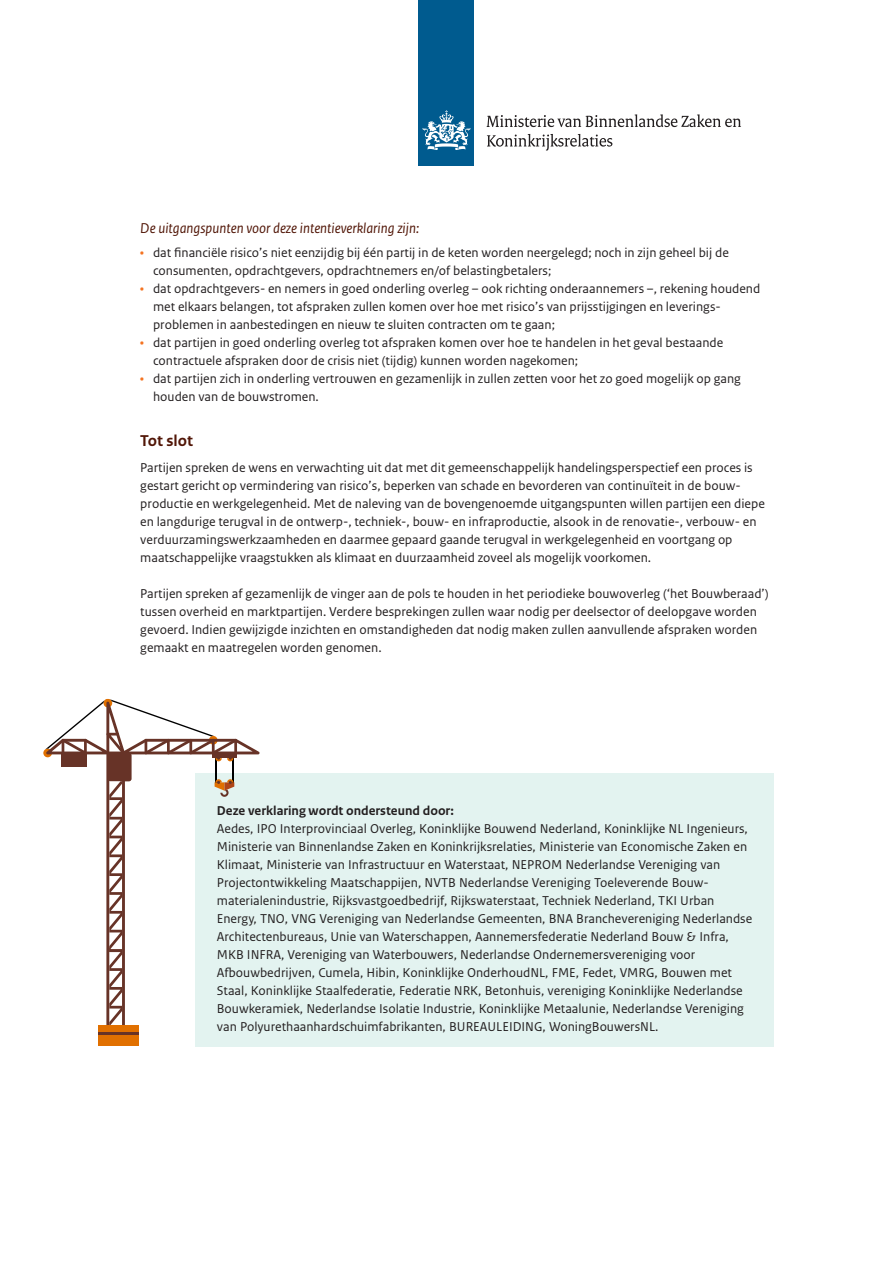
<style>
.page{position:relative;width:893px;height:1263px;background:#fff}
.page>*{position:absolute;margin:0;border:0;box-sizing:border-box;transform-origin:0 0}
.H4-RO_Alineakop_Sans{font:700 16.5px "Rijksoverheid Sans Text";color:#511607}
.P_10_RO_Broodtekst_S{font:italic 15px "Rijksoverheid Sans Text";color:#511607}
.Kader_tekst_opsommin{font:13.5px/18px "Rijksoverheid Sans Text";color:#231f20}
.P_10_RO_Broodtekst_S-2{font:13.5px/18px "Rijksoverheid Sans Text";color:#231f20}
.Kader_tekst_opsommin-2{font:700 13.5px "Rijksoverheid Sans Text";color:#231f20}
.s1{font-weight:700;color:#f47321}
</style>
<div class="page">
<div style="left:419px;top:0;width:55px;height:166px;background:#005b8f"></div>
<svg style="left:423px;top:110px;width:47px;height:40px"></svg>
<svg style="left:486px;top:114px;width:255px;height:13px"></svg>
<svg style="left:487px;top:134px;width:125px;height:17px"></svg>
<div style="left:196px;top:773px;width:578px;height:39px;background:#e3f3f0"></div>
<div style="left:196px;top:809px;width:578px;height:237px;background:#e3f3f0"></div>
<div style="left:181px;top:1033px;width:86px;height:14px;background:#e3f3f0"></div>
<svg style="left:45px;top:699px;width:215px;height:348px"></svg>
<p class="P_10_RO_Broodtekst_S" style="left:140px;top:220px;width:280px">De uitgangspunten voor deze intentieverklaring zijn:</p>
<p class="Kader_tekst_opsommin" style="left:153px;top:244px;width:577px;text-indent:-13px"><span class="s1">•</span> dat financiële risico’s niet eenzijdig bij één partij in de keten worden neergelegd; noch in zijn geheel bij de consumenten, opdrachtgevers, opdrachtnemers en/of belastingbetalers;</p>
<p class="Kader_tekst_opsommin" style="left:153px;top:280px;width:609px;text-indent:-13px"><span class="s1">•</span> dat opdrachtgevers- en nemers in goed onderling overleg – ook richting onderaannemers –, rekening houdend met elkaars belangen, tot afspraken zullen komen over hoe met risico’s van prijsstijgingen en leverings&shy;problemen in aanbestedingen en nieuw te sluiten contracten om te gaan;</p>
<p class="Kader_tekst_opsommin" style="left:153px;top:334px;width:572px;text-indent:-13px"><span class="s1">•</span> dat partijen in goed onderling overleg tot afspraken komen over hoe te handelen in het geval bestaande contractuele afspraken door de crisis niet (tijdig) kunnen worden nagekomen;</p>
<p class="Kader_tekst_opsommin" style="left:153px;top:370px;width:589px;text-indent:-13px"><span class="s1">•</span> dat partijen zich in onderling vertrouwen en gezamenlijk in zullen zetten voor het zo goed mogelijk op gang houden van de bouwstromen.</p>
<h3 class="H4-RO_Alineakop_Sans" style="left:140px;top:431px;width:54px">Tot slot</h3>
<p class="P_10_RO_Broodtekst_S-2" style="left:140px;top:459px;width:626px">Partijen spreken de wens en verwachting uit dat met dit gemeenschappelijk handelingsperspectief een proces is gestart gericht op vermindering van risico’s, beperken van schade en bevorderen van continuïteit in de bouw&shy;productie en werkgelegenheid. Met de naleving van de bovengenoemde uitgangspunten willen partijen een diepe en langdurige terugval in de ontwerp-, techniek-, bouw- en infraproductie, alsook in de renovatie-, verbouw- en verduurzamingswerkzaamheden en daarmee gepaard gaande terugval in werkgelegenheid en voortgang op maatschappelijke vraagstukken als klimaat en duurzaamheid zoveel als mogelijk voorkomen.</p>
<p class="P_10_RO_Broodtekst_S-2" style="left:140px;top:585px;width:630px">Partijen spreken af gezamenlijk de vinger aan de pols te houden in het periodieke bouwoverleg (‘het Bouwberaad’) tussen overheid en marktpartijen. Verdere besprekingen zullen waar nodig per deelsector of deelopgave worden gevoerd. Indien gewijzigde inzichten en omstandigheden dat nodig maken zullen aanvullende afspraken worden gemaakt en maatregelen worden genomen.</p>
<p class="Kader_tekst_opsommin-2" style="left:217px;top:803px;width:238px">Deze verklaring wordt ondersteund door:</p>
<p class="Kader_tekst_opsommin" style="left:217px;top:820px;width:537px">Aedes, IPO Interprovinciaal Overleg, Koninklijke Bouwend Nederland, Koninklijke NL Ingenieurs, Ministerie van Binnenlandse Zaken en Koninkrijksrelaties, Ministerie van Economische Zaken en Klimaat, Ministerie van Infrastructuur en Waterstaat, NEPROM Nederlandse Vereniging van Projectontwikkeling Maatschappijen, NVTB Nederlandse Vereniging Toeleverende Bouw&shy;materialenindustrie, Rijksvastgoedbedrijf, Rijkswaterstaat, Techniek Nederland, TKI Urban Energy, TNO, VNG Vereniging van Nederlandse Gemeenten, BNA Branchevereniging Nederlandse Architectenbureaus, Unie van Waterschappen, Aannemersfederatie Nederland Bouw &amp; Infra, MKB INFRA, Vereniging van Waterbouwers, Nederlandse Ondernemersvereniging voor Afbouwbedrijven, Cumela, Hibin, Koninklijke OnderhoudNL, FME, Fedet, VMRG, Bouwen met Staal, Koninklijke Staalfederatie, Federatie NRK, Betonhuis, vereniging Koninklijke Nederlandse Bouwkeramiek, Nederlandse Isolatie Industrie, Koninklijke Metaalunie, Nederlandse Vereniging van Polyurethaanhardschuimfabrikanten, BUREAULEIDING, WoningBouwersNL.</p>
</div>
